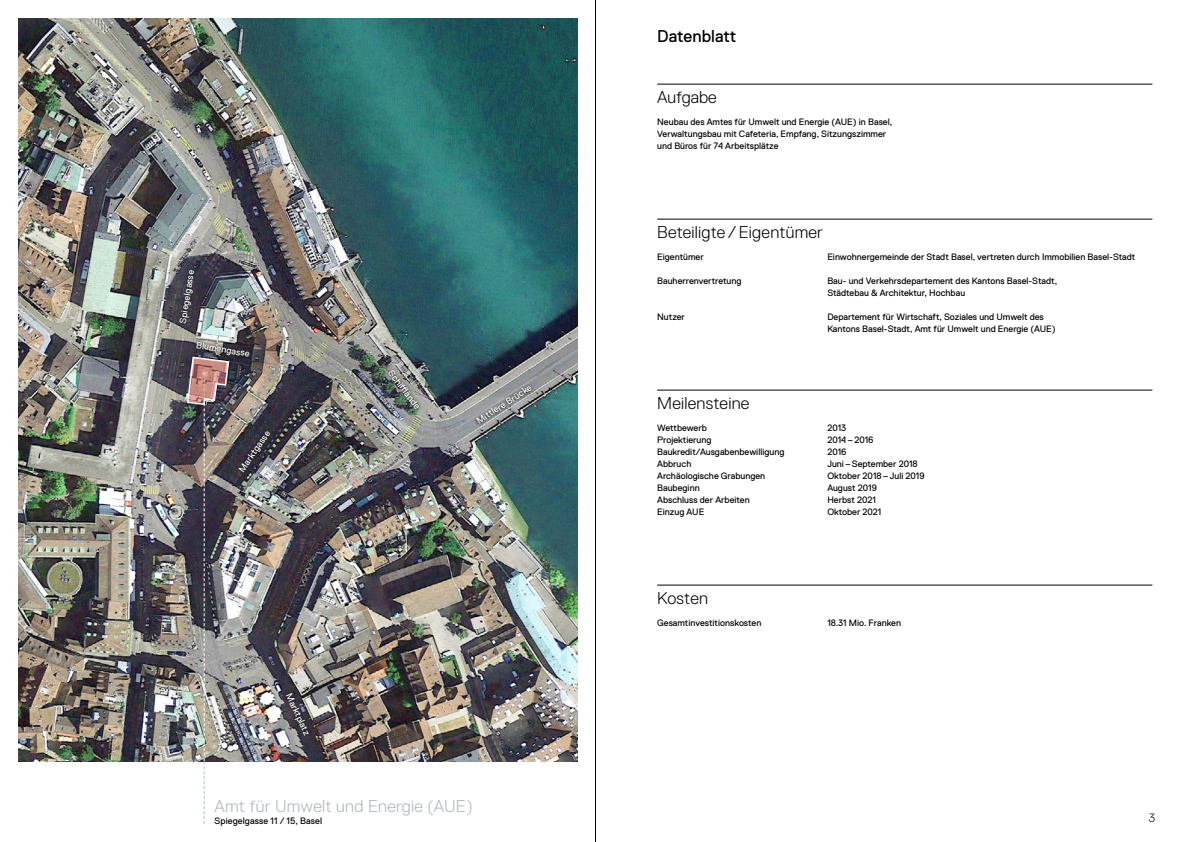
<style>
.page{position:relative;width:1191px;height:842px;background:#fff}
.page>*{position:absolute;margin:0;border:0;box-sizing:border-box;transform-origin:0 0}
.t1{font:300 17.1px "Replica Pro";letter-spacing:.015em;color:#000}
.t2{font:300 17.1px "Replica Pro";letter-spacing:.015em;color:#adb6c1}
.t3{font:17.1px "Replica Pro";letter-spacing:.005em;color:#000}
.t4{font:300 12px "Replica Pro";color:#000}
.t5{font:9.3px "Replica Pro";color:#fff}
.t6{font:9.2px/12px "Replica Pro";color:#000}
.t7{font:9.2px "Replica Pro";color:#fff}
</style>
<div class="page">
<img style="left:18px;top:18px;width:559px;height:743px">
<img style="left:186px;top:356px;width:44px;height:468px">
<svg style="left:473px;top:383px;width:61px;height:43px"></svg>
<svg style="left:283px;top:690px;width:28px;height:48px"></svg>
<svg style="left:177px;top:267px;width:20px;height:59px"></svg>
<svg style="left:193px;top:339px;width:59px;height:21px"></svg>
<svg style="left:236px;top:428px;width:37px;height:47px"></svg>
<svg style="left:386px;top:367px;width:35px;height:44px"></svg>
<hr style="left:657px;top:390px;width:495px;height:1px;background:#000">
<hr style="left:657px;top:585px;width:495px;height:1px;background:#000">
<hr style="left:657px;top:219px;width:495px;height:1px;background:#000">
<hr style="left:657px;top:84px;width:495px;height:1px;background:#000">
<hr style="left:595px;top:0;width:1px;height:842px;background:#000">
<p class="t7" style="left:178px;top:322px;width:55px;rotate:-81deg">Spiegelgasse</p>
<p class="t7" style="left:197px;top:340px;width:56px;rotate:9deg">Blumengasse</p>
<p class="t5" style="left:236px;top:468px;width:50px;rotate:-55deg">Marktgasse</p>
<p class="t7" style="left:394px;top:368px;width:48px;rotate:53deg">Schiffl ände</p>
<p class="t7" style="left:474px;top:417px;width:65px;rotate:-33deg">Mittlere Brücke</p>
<p class="t7" style="left:293px;top:691px;width:47px;rotate:65deg">Marktplatz</p>
<h1 class="t2" style="left:214px;top:797px;width:260px">Amt für Umwelt und Energie (AUE)</h1>
<p class="t6" style="left:214px;top:815px;width:109px">Spiegelgasse 11 / 15, Basel</p>
<h1 class="t3" style="left:657px;top:27px;width:81px">Datenblatt</h1>
<h1 class="t1" style="left:657px;top:87px;width:61px">Aufgabe</h1>
<p class="t6" style="left:657px;top:116px;width:237px">Neubau des Amtes für Umwelt und Energie (AUE) in Basel,<br>Verwaltungsbau mit Cafeteria, Empfang, Sitzungszimmer und Büros für 74 Arbeitsplätze</p>
<h1 class="t1" style="left:657px;top:222px;width:167px">Beteiligte /Eigentümer</h1>
<p class="t6" style="left:657px;top:251px;width:48px">Eigentümer</p>
<p class="t6" style="left:827px;top:251px;width:310px">Einwohnergemeinde der Stadt Basel, vertreten durch Immobilien Basel-Stadt</p>
<p class="t6" style="left:657px;top:275px;width:86px">Bauherrenvertretung</p>
<p class="t6" style="left:827px;top:275px;width:231px">Bau- und Verkehrsdepartement des Kantons Basel-Stadt,<br>Städtebau &amp; Architektur, Hochbau</p>
<p class="t6" style="left:657px;top:311px;width:29px">Nutzer</p>
<p class="t6" style="left:827px;top:311px;width:230px">Departement für Wirtschaft, Soziales und Umwelt des<br>Kantons Basel-Stadt, Amt für Umwelt und Energie (AUE)</p>
<h1 class="t1" style="left:657px;top:393px;width:94px">Meilensteine</h1>
<p class="t6" style="left:657px;top:422px;width:51px">Wettbewerb</p>
<p class="t6" style="left:827px;top:422px;width:20px">2013</p>
<p class="t6" style="left:657px;top:434px;width:56px">Projektierung</p>
<p class="t6" style="left:827px;top:434px;width:48px">2014–2016</p>
<p class="t6" style="left:657px;top:446px;width:129px">Baukredit/Ausgabenbewilligung</p>
<p class="t6" style="left:827px;top:446px;width:21px">2016</p>
<p class="t6" style="left:657px;top:458px;width:36px">Abbruch</p>
<p class="t6" style="left:827px;top:458px;width:92px">Juni–September 2018</p>
<p class="t6" style="left:657px;top:470px;width:110px">Archäologische Grabungen</p>
<p class="t6" style="left:827px;top:470px;width:99px">Oktober 2018–Juli 2019</p>
<p class="t6" style="left:657px;top:482px;width:44px">Baubeginn</p>
<p class="t6" style="left:827px;top:482px;width:51px">August 2019</p>
<p class="t6" style="left:657px;top:494px;width:94px">Abschluss der Arbeiten</p>
<p class="t6" style="left:827px;top:494px;width:50px">Herbst 2021</p>
<p class="t6" style="left:657px;top:506px;width:49px">Einzug AUE</p>
<p class="t6" style="left:827px;top:506px;width:56px">Oktober 2021</p>
<h1 class="t1" style="left:657px;top:588px;width:52px">Kosten</h1>
<p class="t6" style="left:657px;top:617px;width:106px">Gesamtinvestitionskosten</p>
<p class="t6" style="left:827px;top:617px;width:75px">18.31 Mio. Franken</p>
<h2 class="t4" style="left:1149px;top:811px;width:8px">3</h2>
</div>
